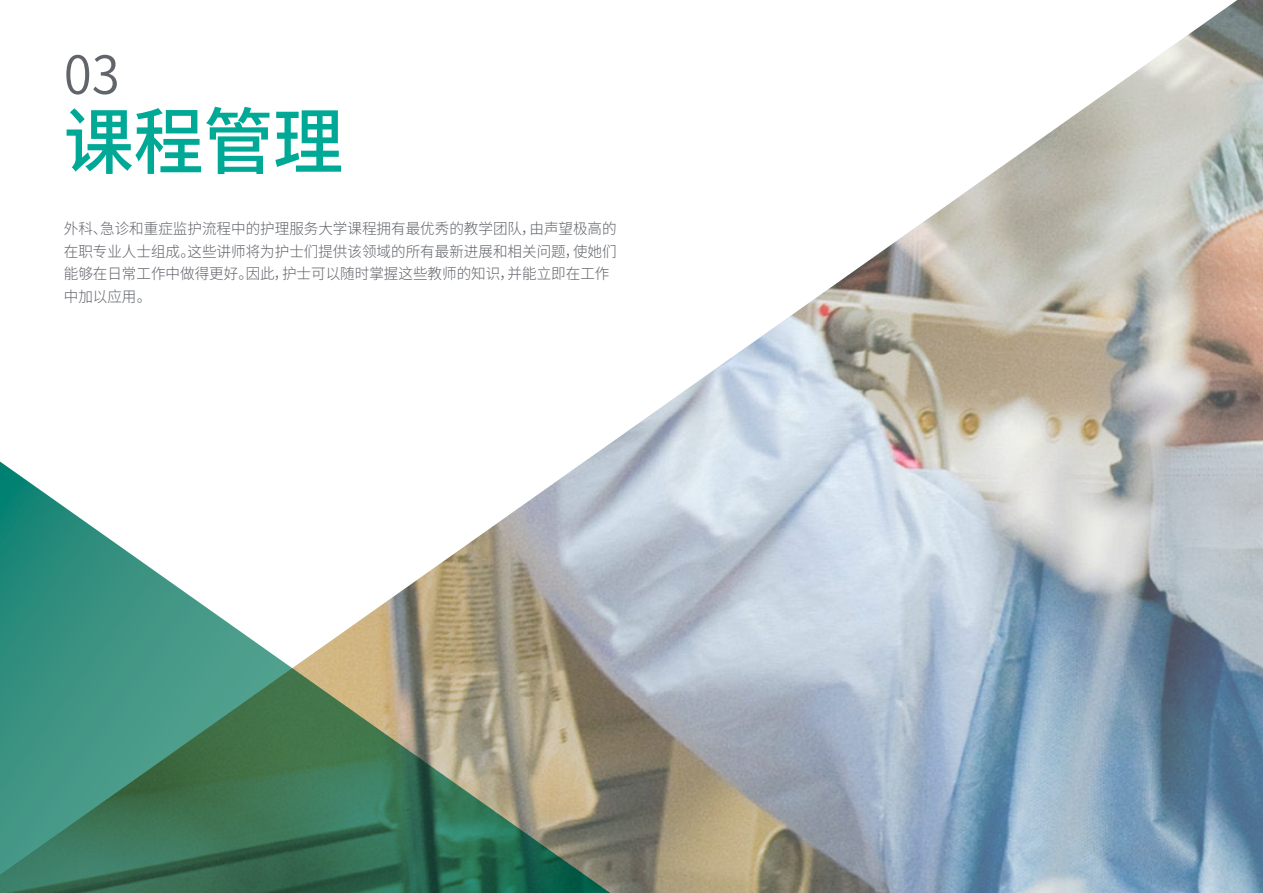
<style>
.page{position:relative;width:1263px;height:893px;background:#fff}
.page>*{position:absolute;margin:0;border:0;box-sizing:border-box;transform-origin:0 0}
.t1{font:500 72px "Source Han Sans CN";color:#00a996}
.t2{font:52.5px "Source Han Sans CN";color:#61646a}
.t3{font:300 15px/22.5px "Source Han Sans CN";color:#61646a}
</style>
<div class="page">
<img style="left:607px;top:0;width:656px;height:893px">
<svg style="left:0;top:446px;width:640px;height:447px"></svg>
<h2 class="t2" style="left:64px;top:45px;width:57px">03</h2>
<h1 class="t1" style="left:64px;top:101px;width:281px">课程管理</h1>
<p class="t3" style="left:64px;top:218px;width:554px">外科、急诊和重症监护流程中的护理服务大学课程拥有最优秀的教学团队，由声望极高的在职专业人士组成。这些讲师将为护士们提供该领域的所有最新进展和相关问题，使她们能够在日常工作中做得更好。因此，护士可以随时掌握这些教师的知识，并能立即在工作中加以应用。</p>
</div>
